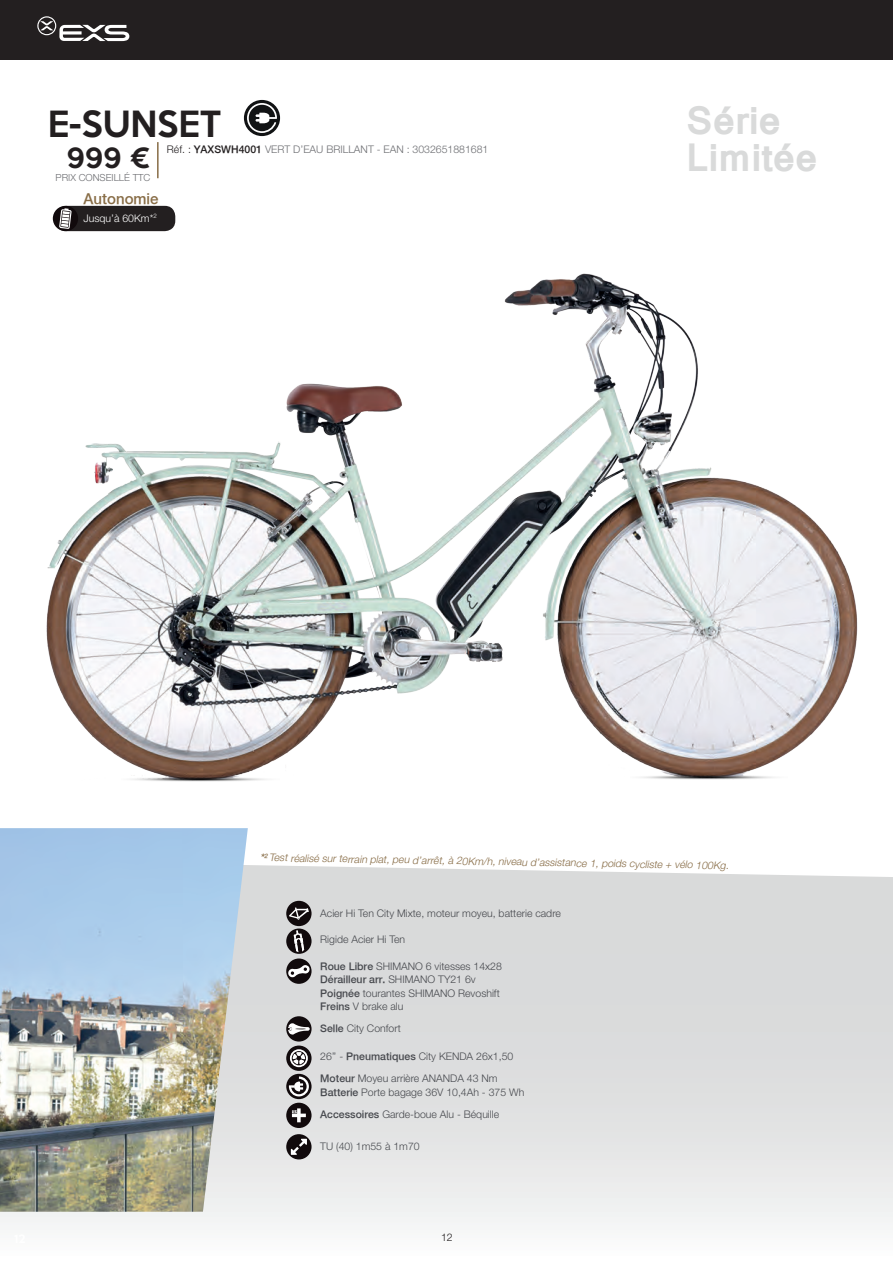
<style>
.page{position:relative;width:893px;height:1263px;background:#fff}
.page>*{position:absolute;margin:0;border:0;box-sizing:border-box;transform-origin:0 0}
.t1{font:700 37.5px/36.5px "Kartika";color:#d9dada}
.t2{font:500 33px "Keep Calm";color:#231f20}
.t3{font:500 25.5px "Keep Calm";color:#231f20}
.t4{font:500 15px "Helvetica Neue";color:#886d47}
.t5{font:300 10.5px/13.4px "Helvetica Neue";color:#47494e}
.t6{font:italic 300 10.5px "Helvetica Neue";color:#886d47}
.t7{font:300 10.5px "Helvetica Neue";color:#6d6e72}
.t8{font:300 10.5px "Helvetica Neue";color:#fff}
.t9{font:300 10.5px "Helvetica Neue";color:#231f20}
.t10{font:300 9.75px "Helvetica Neue";color:#6d6e72}
.s1{color:#231f20}
.s2{font-weight:500;color:#231f20}
.s3{font-weight:500}
</style>
<div class="page">
<svg style="left:0;top:865px;width:893px;height:360px;background:#dfe0e1"></svg>
<div style="left:0;top:0;width:893px;height:60px;background:#231f20"></div>
<svg style="left:37px;top:16px;width:92px;height:25px"></svg>
<img style="left:46px;top:273px;width:812px;height:494px">
<img style="left:630px;top:765px;width:158px;height:15px">
<img style="left:132px;top:767px;width:134px;height:15px">
<img style="left:0;top:828px;width:248px;height:384px">
<div style="left:56px;top:206px;width:119px;height:25px;background:#231f20;border-radius:10px"></div>
<div style="left:53px;top:206px;width:25px;height:25px;background:#110a0c;border-radius:50%"></div>
<svg style="left:59px;top:208px;width:13px;height:21px"></svg>
<hr style="left:157px;top:142px;width:2px;height:36px;background:#886d47">
<svg style="left:244px;top:100px;width:36px;height:36px"></svg>
<div style="left:286px;top:901px;width:26px;height:25px;background:#110a0c;border-radius:50%"></div>
<svg style="left:289px;top:907px;width:20px;height:13px"></svg>
<svg style="left:286px;top:928px;width:26px;height:26px"></svg>
<svg style="left:294px;top:930px;width:10px;height:22px"></svg>
<svg style="left:286px;top:958px;width:26px;height:26px"></svg>
<svg style="left:288px;top:965px;width:22px;height:12px"></svg>
<div style="left:286px;top:1016px;width:26px;height:25px;background:#110a0c;border-radius:50%"></div>
<svg style="left:288px;top:1023px;width:22px;height:12px"></svg>
<svg style="left:286px;top:1045px;width:26px;height:26px"></svg>
<svg style="left:290px;top:1049px;width:18px;height:18px"></svg>
<svg style="left:286px;top:1074px;width:26px;height:25px"></svg>
<svg style="left:289px;top:1076px;width:20px;height:20px"></svg>
<div style="left:286px;top:1103px;width:26px;height:25px;background:#110a0c;border-radius:50%"></div>
<svg style="left:292px;top:1108px;width:14px;height:14px"></svg>
<svg style="left:286px;top:1134px;width:26px;height:25px"></svg>
<svg style="left:291px;top:1139px;width:16px;height:16px"></svg>
<h2 class="t2" style="left:48px;top:95px;width:175px">E-SUNSET</h2>
<p class="t7" style="left:167px;top:141px;width:323px"><span class="s1">Réf. :</span> <span class="s2">YAXSWH4001</span> VERT D’EAU BRILLANT - EAN : 3032651881681</p>
<h3 class="t3" style="left:66px;top:135px;width:86px">999 €</h3>
<p class="t10" style="left:56px;top:170px;width:96px">PRIX CONSEILLÉ TTC</p>
<h3 class="t4" style="left:84px;top:189px;width:77px">Autonomie</h3>
<p class="t8" style="left:84px;top:210px;width:75px">Jusqu’à 60Km*<sup>2</sup></p>
<h1 class="t1" style="left:686px;top:106px;width:133px">Série<br>Limitée</h1>
<p class="t6" style="left:260px;top:849px;width:470px;rotate:1deg"><span class="s3">*</span><sup>2</sup> Test réalisé sur terrain plat, peu d’arrêt, à 20Km/h, niveau d’assistance 1, poids cycliste + vélo 100Kg.</p>
<p class="t5" style="left:320px;top:905px;width:242px">Acier Hi Ten City Mixte, moteur moyeu, batterie cadre</p>
<p class="t5" style="left:320px;top:932px;width:86px">Rigide Acier Hi Ten</p>
<p class="t5" style="left:320px;top:959px;width:183px"><span class="s3">Roue Libre</span> SHIMANO 6 vitesses 14x28<br><span class="s3">Dérailleur arr.</span> SHIMANO TY21 6v<br><span class="s3">Poignée</span> tourantes SHIMANO Revoshift<br><span class="s3">Freins</span> V brake alu</p>
<p class="t5" style="left:320px;top:1021px;width:82px"><span class="s3">Selle</span> City Confort</p>
<p class="t5" style="left:320px;top:1045px;width:195px;line-height:21.9px">26’’ - <span class="s3">Pneumatiques</span> City KENDA 26x1,50<br><span class="s3">Moteur</span> Moyeu arrière ANANDA 43 Nm</p>
<p class="t5" style="left:320px;top:1080px;width:206px;line-height:21.9px"><span class="s3">Batterie</span> Porte bagage 36V 10,4Ah - 375 Wh<br><span class="s3">Accessoires</span> Garde-boue Alu - Béquille</p>
<p class="t5" style="left:320px;top:1139px;width:101px">TU (40) 1m55 à 1m70</p>
<p class="t9" style="left:441px;top:1229px;width:13px">12</p>
</div>
